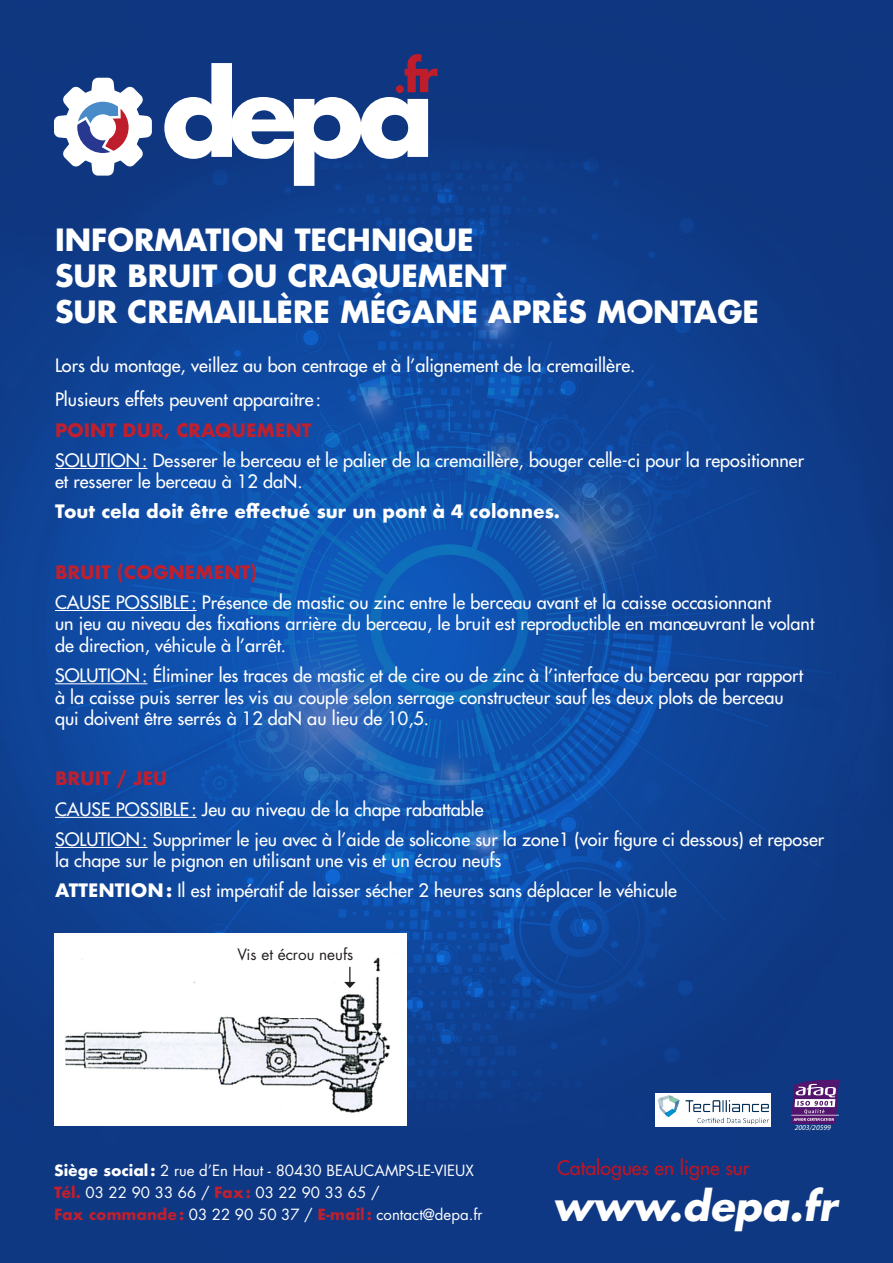
<style>
.page{position:relative;width:893px;height:1263px;background:#fff}
.page>*{position:absolute;margin:0;border:0;box-sizing:border-box;transform-origin:0 0}
.t1{font:italic 700 40.2px "Futura";color:#fff}
.t2{font:700 30px/36px "Futura LT";color:#fff}
.t3{font:19.5px "Futura";color:#be1522}
.t4{font:18px/21.6px "Futura";color:#fff}
.t5{font:700 18px "Futura";color:#c01f2e}
.t6{font:700 18px "Futura";color:#fff}
.t7{font:15.3px "Futura";color:#231f20}
.t8{font:15px/21.9px "Futura";color:#fff}
.t9{font:italic 7.65px "Myriad Pro";color:#fff}
.s1{font-weight:700}
.s2{font-weight:700;color:#c01f2e}
</style>
<div class="page">
<img style="left:0;top:0;width:893px;height:1263px">
<svg style="left:164px;top:54px;width:273px;height:132px"></svg>
<div style="left:396px;top:85px;width:8px;height:8px;background:#be1d2c;border-radius:50%"></div>
<svg style="left:54px;top:78px;width:98px;height:98px"></svg>
<img style="left:114px;top:292px;width:647px;height:648px;border-radius:324px">
<div style="left:656px;top:1093px;width:115px;height:34px;background:#fff"></div>
<img style="left:658px;top:1095px;width:111px;height:30px">
<svg style="left:791px;top:1080px;width:48px;height:44px;background:#795595"></svg>
<div style="left:55px;top:933px;width:352px;height:193px;background:#fff"></div>
<hr style="left:55px;top:468px;width:92px;height:1px;background:#fff">
<hr style="left:55px;top:610px;width:142px;height:1px;background:#fff">
<hr style="left:55px;top:683px;width:92px;height:1px;background:#fff">
<hr style="left:55px;top:817px;width:142px;height:1px;background:#fff">
<hr style="left:55px;top:847px;width:92px;height:1px;background:#fff">
<img style="left:65px;top:957px;width:325px;height:156px">
<div style="left:280px;top:946px;width:48px;height:71px;background:#fff"></div>
<svg style="left:344px;top:967px;width:12px;height:21px"></svg>
<p class="t2" style="left:55px;top:221px;width:705px">INFORMATION TECHNIQUE<br>SUR BRUIT OU CRAQUEMENT<br>SUR CREMAILLÈRE MÉGANE APRÈS MONTAGE</p>
<p class="t4" style="left:55px;top:355px;width:582px">Lors du montage, veillez au bon centrage et à l’alignement de la cremaillère.</p>
<p class="t4" style="left:55px;top:389px;width:267px">Plusieurs effets peuvent apparaitre :</p>
<p class="t5" style="left:55px;top:417px;width:258px">POINT DUR, CRAQUEMENT</p>
<p class="t4" style="left:55px;top:449px;width:750px">SOLUTION: Desserer le berceau et le palier de la cremaillère, bouger celle-ci pour la repositionner et resserer le berceau à 12 daN.</p>
<p class="t6" style="left:55px;top:499px;width:506px">Tout cela doit être effectué sur un pont à 4 colonnes.</p>
<p class="t5" style="left:55px;top:559px;width:203px">BRUIT (COGNEMENT)</p>
<p class="t4" style="left:55px;top:591px;width:761px">CAUSE POSSIBLE: Présence de mastic ou zinc entre le berceau avant et la caisse occasionnant<br>un jeu au niveau des fixations arrière du berceau, le bruit est reproductible en manœuvrant le volant de direction, véhicule à l’arrêt.</p>
<p class="t4" style="left:55px;top:665px;width:750px">SOLUTION: Éliminer les traces de mastic et de cire ou de zinc à l’interface du berceau par rapport à la caisse puis serrer les vis au couple selon serrage constructeur sauf les deux plots de berceau qui doivent être serrés à 12 daN au lieu de 10,5.</p>
<p class="t5" style="left:55px;top:766px;width:114px">BRUIT / JEU</p>
<p class="t4" style="left:55px;top:798px;width:430px">CAUSE POSSIBLE: Jeu au niveau de la chape rabattable</p>
<p class="t4" style="left:55px;top:828px;width:771px">SOLUTION: Supprimer le jeu avec à l’aide de solicone sur la zone1 (voir figure ci dessous) et reposer la chape sur le pignon en utilisant une vis et un écrou neufs</p>
<p class="t4" style="left:55px;top:880px;width:623px"><span class="s1">ATTENTION:</span> Il est impératif de laisser sécher 2 heures sans déplacer le véhicule</p>
<p class="t7" style="left:237px;top:944px;width:118px">Vis et écrou neufs</p>
<p class="t8" style="left:54px;top:1159px;width:430px"><span class="s1">Siège social:</span> 2 rue d’En Haut - 80430 BEAUCAMPS-LE-VIEUX<br><span class="s2">Tél.</span> 03 22 90 33 66 / <span class="s2">Fax:</span> 03 22 90 33 65 /<br><span class="s2">Fax commande:</span> 03 22 90 50 37 / <span class="s2">E-mail:</span> contact@depa.fr</p>
<p class="t3" style="left:557px;top:1155px;width:194px">Catalogues en ligne sur</p>
<p class="t9" style="left:795px;top:1123px;width:38px">2003/20599</p>
<h1 class="t1" style="left:552px;top:1179px;width:286px">www.depa.fr</h1>
</div>
